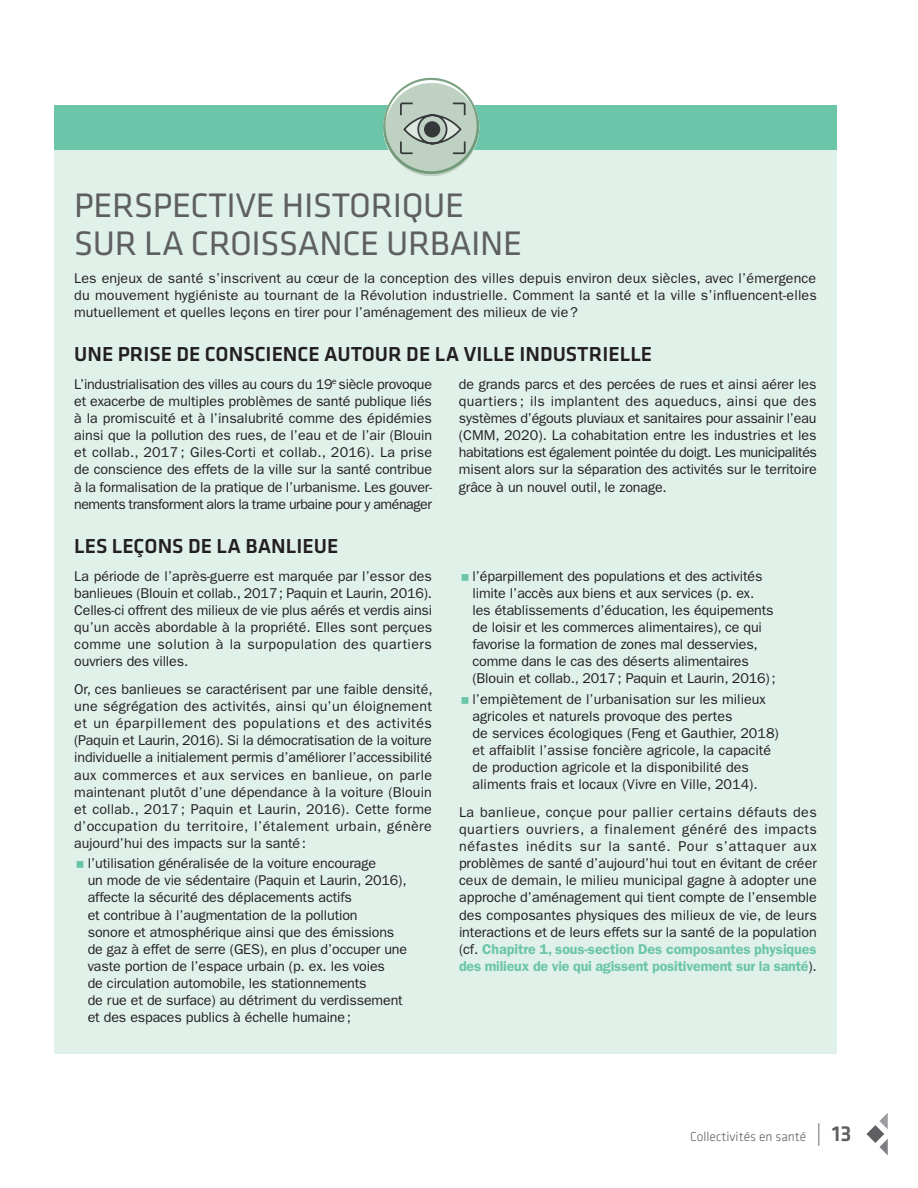
<style>
.page{position:relative;width:918px;height:1188px;background:#fff}
.page>*{position:absolute;margin:0;border:0;box-sizing:border-box;transform-origin:0 0}
.t1{font:35.25px/37.5px "Klavika Basic";letter-spacing:-.01em;color:#5f5f62}
.t2{font:500 21px "Klavika Basic";color:#231f20}
.t3{font:14.25px/17.1px "Franklin Gothic LT Pro";letter-spacing:-.01em;color:#231f20;text-align:justify}
.t4{font:14.25px/17.1px "Franklin Gothic LT Pro Dm";letter-spacing:-.01em;color:#6bc5a8}
.t5{font:300 13.5px "Klavika Basic";color:#5f5f62}
.s1{font-family:"Franklin Gothic LT Pro";color:#231f20}
.s2{font-size:22.5px}
.s3{font-weight:500;font-size:22.5px}
</style>
<div class="page">
<svg style="left:866px;top:1113px;width:22px;height:42px"></svg>
<div style="left:54px;top:150px;width:783px;height:904px;background:#e0f1ea"></div>
<div style="left:54px;top:105px;width:783px;height:45px;background:#6bc5a8"></div>
<svg style="left:383px;top:78px;width:96px;height:96px"></svg>
<h1 class="t1" style="left:74px;top:186px;width:450px">PERSPECTIVE HISTORIQUE<br>SUR LA CROISSANCE URBAINE</h1>
<p class="t3" style="left:74px;top:269px;width:744px">Les enjeux de santé s’inscrivent au cœur de la conception des villes depuis environ deux siècles, avec l’émergence du mouvement hygiéniste au tournant de la Révolution industrielle. Comment la santé et la ville s’influencent-elles mutuellement et quelles leçons en tirer pour l’aménagement des milieux de vie?</p>
<h2 class="t2" style="left:74px;top:340px;width:580px">UNE PRISE DE CONSCIENCE AUTOUR DE LA VILLE INDUSTRIELLE</h2>
<p class="t3" style="left:74px;top:376px;width:359px">L’industrialisation des villes au cours du 19<sup>e</sup> siècle provoque et exacerbe de multiples problèmes de santé publique liés à la promiscuité et à l’insalubrité comme des épidémies ainsi que la pollution des rues, de l’eau et de l’air (Blouin et collab., 2017; Giles-Corti et collab., 2016). La prise de conscience des effets de la ville sur la santé contribue à la formalisation de la pratique de l’urbanisme. Les gouver&shy;nements transforment alors la trame urbaine pour y aménager</p>
<p class="t3" style="left:459px;top:376px;width:360px">de grands parcs et des percées de rues et ainsi aérer les quartiers ; ils implantent des aqueducs, ainsi que des systèmes d’égouts pluviaux et sanitaires pour assainir l’eau (CMM, 2020). La cohabitation entre les industries et les habitations est également pointée du doigt. Les municipalités misent alors sur la séparation des activités sur le territoire grâce à un nouvel outil, le zonage.</p>
<h2 class="t2" style="left:74px;top:532px;width:266px">LES LEÇONS DE LA BANLIEUE</h2>
<p class="t3" style="left:74px;top:567px;width:360px">La période de l’après-guerre est marquée par l’essor des banlieues (Blouin et collab., 2017; Paquin et Laurin, 2016).<br>Celles-ci offrent des milieux de vie plus aérés et verdis ainsi qu’un accès abordable à la propriété. Elles sont perçues comme une solution à la surpopulation des quartiers ouvriers des villes.</p>
<p class="t3" style="left:74px;top:681px;width:360px">Or, ces banlieues se caractérisent par une faible densité, une ségrégation des activités, ainsi qu’un éloignement et un éparpillement des populations et des activités (Paquin et Laurin, 2016). Si la démocratisation de la voiture individuelle a initialement permis d’améliorer l’accessibilité aux commerces et aux services en banlieue, on parle maintenant plutôt d’une dépendance à la voiture (Blouin et collab., 2017; Paquin et Laurin, 2016). Cette forme d’occupation du territoire, l’étalement urbain, génère aujourd’hui des impacts sur la santé:</p>
<p class="t3" style="left:88px;top:855px;width:321px;text-align:left">l’utilisation généralisée de la voiture encourage<br>un mode de vie sédentaire (Paquin et Laurin, 2016), affecte la sécurité des déplacements actifs<br>et contribue à l’augmentation de la pollution<br>sonore et atmosphérique ainsi que des émissions de gaz à effet de serre (GES), en plus d’occuper une vaste portion de l’espace urbain (p. ex. les voies<br>de circulation automobile, les stationnements<br>de rue et de surface) au détriment du verdissement et des espaces publics à échelle humaine;</p>
<p class="t3" style="left:472px;top:567px;width:305px;text-align:left">l’éparpillement des populations et des activités limite l’accès aux biens et aux services (p. ex. les établissements d’éducation, les équipements de loisir et les commerces alimentaires), ce qui favorise la formation de zones mal desservies, comme dans le cas des déserts alimentaires (Blouin et collab., 2017; Paquin et Laurin, 2016);</p>
<p class="t3" style="left:472px;top:690px;width:308px;text-align:left">l’empiètement de l’urbanisation sur les milieux agricoles et naturels provoque des pertes<br>de services écologiques (Feng et Gauthier, 2018) et affaiblit l’assise foncière agricole, la capacité de production agricole et la disponibilité des aliments frais et locaux (Vivre en Ville, 2014).</p>
<p class="t3" style="left:459px;top:804px;width:359px">La banlieue, conçue pour pallier certains défauts des quartiers ouvriers, a finalement généré des impacts néfastes inédits sur la santé. Pour s’attaquer aux problèmes de santé d’aujourd’hui tout en évitant de créer ceux de demain, le milieu municipal gagne à adopter une approche d’aménagement qui tient compte de l’ensemble des composantes physiques des milieux de vie, de leurs interactions et de leurs effets sur la santé de la population</p>
<p class="t4" style="left:459px;top:940px;width:359px"><span class="s1">(cf.</span> Chapitre 1, sous-section Des composantes physiques des milieux de vie qui agissent positivement sur la santé<span class="s1">).</span></p>
<p class="t5" style="left:690px;top:1129px;width:163px">Collectivités en santé <span class="s2">|</span> <span class="s3">13</span></p>
</div>
